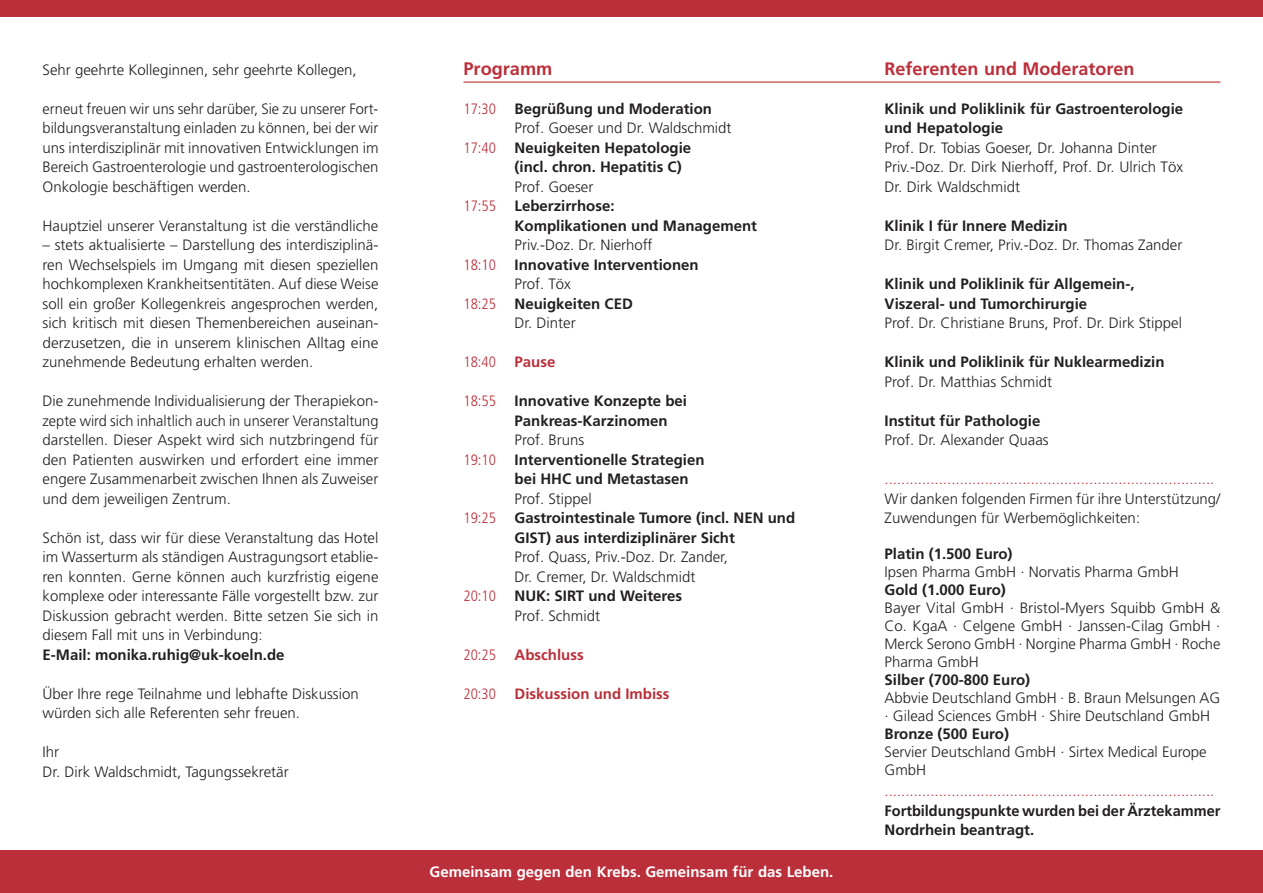
<style>
.page{position:relative;width:1263px;height:893px;background:#fff}
.page>*{position:absolute;margin:0;border:0;box-sizing:border-box;transform-origin:0 0}
.Head_Text_Cio_Flyer{font:700 18.15px "Frutiger LT";color:#bb2f3a}
.Head_Text_Cio_Flyer-2{font:700 18px "Frutiger LT";color:#bb2f3a}
.Fließtext-Cio_Flyer{font:300 15px/19.5px "Frutiger LT";color:#231f20}
.Fließtext-Cio_Flyer-2{font:700 15px/19.5px "Frutiger LT";color:#231f20}
.Fließtext-Cio_Flyer-3{font:300 15px/19.5px "Frutiger LT";color:#bb2f3a}
.Head_Text_Cio_Flyer-3{font:300 15px/19.5px "Frutiger LT";color:#231f20}
.Aufzählung-CIO-Flyer{font:300 15px/19.5px "Frutiger LT";color:#231f20}
.t1{font:700 15px "Frutiger LT";color:#fff}
.Fließtext-Cio_Flyer-4{font:700 15px "Frutiger LT";color:#bb2f3a}
.Fließtext-Cio_Flyer-5{font:300 condensed 15px "Frutiger LT";color:#bb2f3a}
.s1{font-stretch:condensed;color:#bb2f3a}
.s2{font-weight:700}
.s3{font-weight:300;font-stretch:condensed;color:#bb2f3a}
.s4{font-weight:300}
.s5{font-weight:700;font-stretch:normal}
.s6{font-weight:300;font-stretch:condensed}
.s7{color:#231f20}
.s8{font-weight:700;color:#231f20}
</style>
<div class="page">
<div style="left:0;top:0;width:1263px;height:17px;background:#bb2f3a"></div>
<div style="left:0;top:850px;width:1263px;height:43px;background:#bb2f3a"></div>
<hr style="left:463px;top:81px;width:757px;height:2px;background:#bb2f3a">
<p class="Fließtext-Cio_Flyer" style="left:43px;top:60px;width:316px">Sehr geehrte Kolleginnen, sehr geehrte Kollegen,</p>
<p class="Fließtext-Cio_Flyer" style="left:43px;top:99px;width:337px;text-align:justify">erneut freuen wir uns sehr darüber, Sie zu unserer Fort&shy;bildungsveranstaltung einladen zu können, bei der wir uns interdisziplinär mit innovativen Entwicklungen im Bereich Gastroenterologie und gastroenterologischen Onkologie beschäftigen werden.</p>
<p class="Fließtext-Cio_Flyer" style="left:43px;top:216px;width:337px">Hauptziel unserer Veranstaltung ist die verständliche</p>
<p class="Fließtext-Cio_Flyer" style="left:43px;top:236px;width:337px;text-align:justify">– stets aktualisierte – Darstellung des interdisziplinä&shy;ren Wechselspiels im Umgang mit diesen speziellen hochkomplexen Krankheitsentitäten. Auf diese Weise soll ein großer Kollegenkreis angesprochen werden, sich kritisch mit diesen Themenbereichen auseinan&shy;derzusetzen, die in unserem klinischen Alltag eine zunehmende Bedeutung erhalten werden.</p>
<p class="Fließtext-Cio_Flyer" style="left:43px;top:392px;width:337px;text-align:justify">Die zunehmende Individualisierung der Therapiekon&shy;zepte wird sich inhaltlich auch in unserer Veranstaltung darstellen. Dieser Aspekt wird sich nutzbringend für den Patienten auswirken und erfordert eine immer engere Zusammenarbeit zwischen Ihnen als Zuweiser und dem jeweiligen Zentrum.</p>
<p class="Fließtext-Cio_Flyer" style="left:43px;top:528px;width:337px;text-align:justify">Schön ist, dass wir für diese Veranstaltung das Hotel im Wasserturm als ständigen Austragungsort etablie&shy;ren konnten. Gerne können auch kurzfristig eigene komplexe oder interessante Fälle vorgestellt bzw. zur Diskussion gebracht werden. Bitte setzen Sie sich in diesem Fall mit uns in Verbindung:</p>
<p class="Fließtext-Cio_Flyer-2" style="left:43px;top:645px;width:244px">E-Mail: monika.ruhig@uk-koeln.de</p>
<p class="Aufzählung-CIO-Flyer" style="left:43px;top:684px;width:318px">Über Ihre rege Teilnahme und lebhafte Diskussion würden sich alle Referenten sehr freuen.</p>
<p class="Fließtext-Cio_Flyer" style="left:43px;top:743px;width:18px">Ihr</p>
<p class="Fließtext-Cio_Flyer" style="left:43px;top:762px;width:248px">Dr. Dirk Waldschmidt, Tagungssekretär</p>
<p class="Head_Text_Cio_Flyer" style="left:463px;top:58px;width:90px">Programm</p>
<p class="Head_Text_Cio_Flyer-2" style="left:884px;top:58px;width:252px">Referenten und Moderatoren</p>
<p class="Fließtext-Cio_Flyer" style="left:514px;top:99px;width:218px;text-indent:-51px"><span class="s1">17:30</span> <span class="s2">Begrüßung und Moderation<br></span>Prof. Goeser und Dr. Waldschmidt</p>
<p class="Fließtext-Cio_Flyer-2" style="left:514px;top:138px;width:178px;text-indent:-51px"><span class="s3">17:40</span> Neuigkeiten Hepatologie (incl. chron. Hepatitis C)<br><span class="s4">Prof. Goeser</span></p>
<p class="Fließtext-Cio_Flyer-2" style="left:514px;top:196px;width:244px;text-indent:-51px"><span class="s3">17:55</span> Leberzirrhose:<br>Komplikationen und Management<br><span class="s4">Priv.-Doz. Dr. Nierhoff</span></p>
<p class="Fließtext-Cio_Flyer-2" style="left:514px;top:255px;width:186px;text-indent:-51px"><span class="s3">18:10</span> Innovative Interventionen<br><span class="s4">Prof. Töx</span></p>
<p class="Fließtext-Cio_Flyer-2" style="left:463px;top:294px;width:171px;text-align:center"><span class="s3">18:25</span> Neuigkeiten CED<br><span class="s4">Dr. Dinter</span></p>
<p class="Fließtext-Cio_Flyer-5" style="left:463px;top:354px;width:93px">18:40 <span class="s5">Pause</span></p>
<p class="Fließtext-Cio_Flyer-2" style="left:514px;top:391px;width:174px;text-indent:-51px"><span class="s3">18:55</span> Innovative Konzepte bei<br>Pankreas-Karzinomen<br><span class="s4">Prof. Bruns</span></p>
<p class="Fließtext-Cio_Flyer-2" style="left:514px;top:450px;width:192px;text-indent:-51px"><span class="s3">19:10</span> Interventionelle Strategien bei HHC und Metastasen<br><span class="s4">Prof. Stippel</span></p>
<p class="Fließtext-Cio_Flyer-2" style="left:514px;top:508px;width:282px;text-indent:-51px"><span class="s3">19:25</span> Gastrointestinale Tumore (incl. NEN und<br>GIST) aus interdiziplinärer Sicht</p>
<p class="Fließtext-Cio_Flyer" style="left:514px;top:548px;width:215px">Prof. Quass, Priv.-Doz. Dr. Zander,<br>Dr. Cremer, Dr. Waldschmidt</p>
<p class="Fließtext-Cio_Flyer-2" style="left:514px;top:586px;width:169px;text-indent:-51px"><span class="s3">20:10</span> NUK: SIRT und Weiteres<br><span class="s4">Prof. Schmidt</span></p>
<p class="Fließtext-Cio_Flyer-4" style="left:463px;top:646px;width:122px"><span class="s6">20:25</span> Abschluss</p>
<p class="Fließtext-Cio_Flyer-4" style="left:463px;top:685px;width:208px"><span class="s6">20:30</span> Diskussion und Imbiss</p>
<p class="t1" style="left:429px;top:863px;width:405px">Gemeinsam gegen den Krebs. Gemeinsam für das Leben.</p>
<p class="Head_Text_Cio_Flyer-3" style="left:884px;top:99px;width:300px"><span class="s2">Klinik und Poliklinik für Gastroenterologie und Hepatologie<br></span>Prof. Dr. Tobias Goeser, Dr. Johanna Dinter Priv.-Doz. Dr. Dirk Nierhoff, Prof. Dr. Ulrich Töx Dr. Dirk Waldschmidt</p>
<p class="Fließtext-Cio_Flyer" style="left:884px;top:216px;width:299px"><span class="s2">Klinik I für Innere Medizin<br></span>Dr. Birgit Cremer, Priv.-Doz. Dr. Thomas Zander</p>
<p class="Fließtext-Cio_Flyer-2" style="left:884px;top:274px;width:299px">Klinik und Poliklinik für Allgemein-,<br>Viszeral- und Tumorchirurgie<br><span class="s4">Prof. Dr. Christiane Bruns, Prof. Dr. Dirk Stippel</span></p>
<p class="Fließtext-Cio_Flyer-2" style="left:884px;top:352px;width:282px">Klinik und Poliklinik für Nuklearmedizin<br><span class="s4">Prof. Dr. Matthias Schmidt</span></p>
<p class="Fließtext-Cio_Flyer" style="left:884px;top:411px;width:166px"><span class="s2">Institut für Pathologie<br></span>Prof. Dr. Alexander Quaas</p>
<p class="Fließtext-Cio_Flyer-3" style="left:884px;top:470px;width:337px">...............................................................................<br><span class="s7">Wir danken folgenden Firmen für ihre Unterstützung/<br>Zuwendungen für Werbemöglichkeiten:</span></p>
<p class="Fließtext-Cio_Flyer-2" style="left:884px;top:544px;width:130px">Platin (1.500 Euro)</p>
<p class="Fließtext-Cio_Flyer" style="left:884px;top:563px;width:296px">Ipsen Pharma GmbH · Norvatis Pharma GmbH</p>
<p class="Fließtext-Cio_Flyer-2" style="left:884px;top:580px;width:123px">Gold (1.000 Euro)</p>
<p class="Fließtext-Cio_Flyer" style="left:884px;top:599px;width:337px;line-height:18px;text-align:justify">Bayer Vital GmbH · Bristol-Myers Squibb GmbH &amp; Co. KgaA · Celgene GmbH · Janssen-Cilag GmbH · Merck Serono GmbH · Norgine Pharma GmbH · Roche Pharma GmbH</p>
<p class="Fließtext-Cio_Flyer-2" style="left:884px;top:670px;width:147px">Silber (700-800 Euro)</p>
<p class="Fließtext-Cio_Flyer" style="left:884px;top:689px;width:337px;line-height:18px">Abbvie Deutschland GmbH · B. Braun Melsungen AG · Gilead Sciences GmbH · Shire Deutschland GmbH</p>
<p class="Fließtext-Cio_Flyer-2" style="left:884px;top:724px;width:126px">Bronze (500 Euro)</p>
<p class="Fließtext-Cio_Flyer" style="left:884px;top:743px;width:324px;line-height:18px">Servier Deutschland GmbH · Sirtex Medical Europe<br>GmbH</p>
<p class="Fließtext-Cio_Flyer-3" style="left:884px;top:782px;width:337px">...............................................................................<br><span class="s8">Fortbildungspunkte wurden bei der Ärztekammer<br>Nordrhein beantragt.</span></p>
</div>
